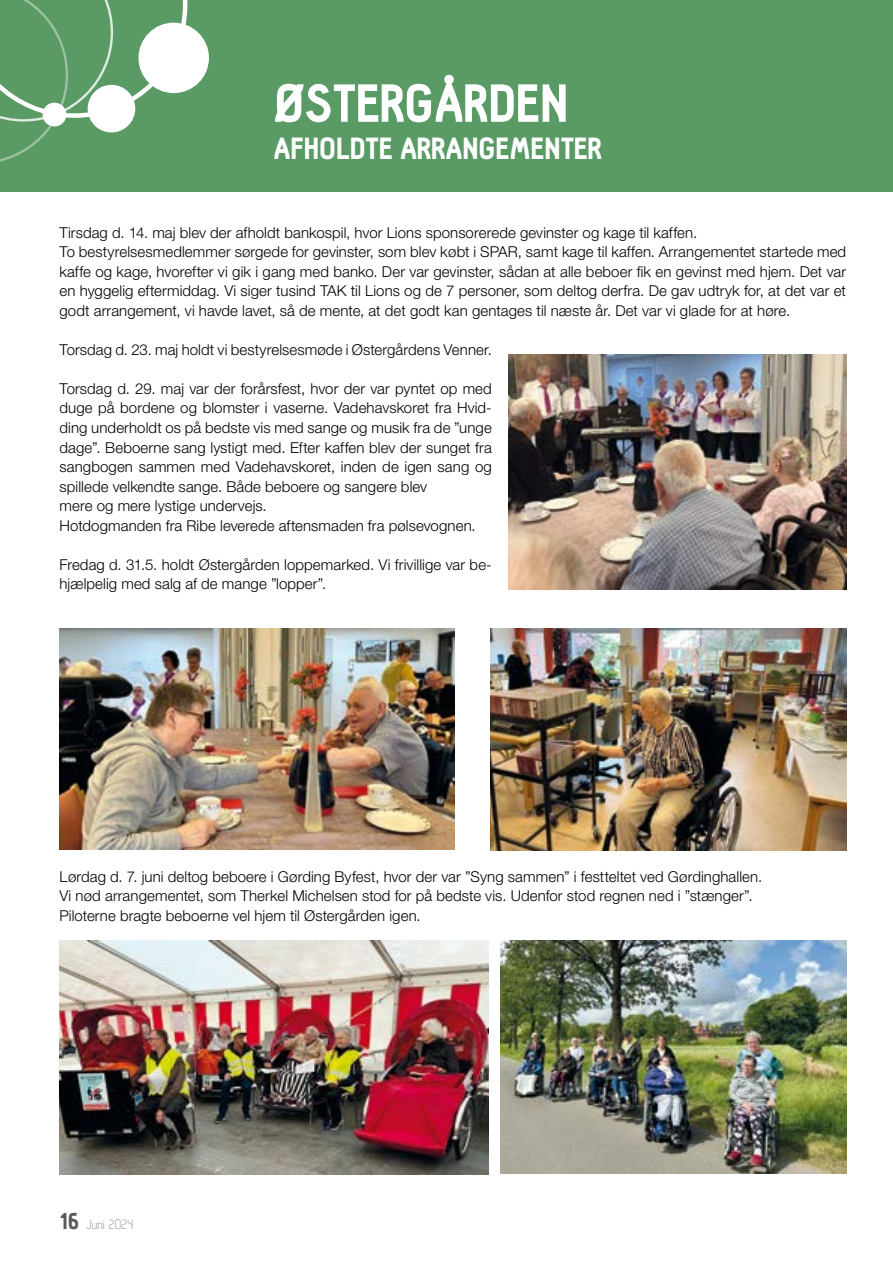
<style>
.page{position:relative;width:893px;height:1263px;background:#fff}
.page>*{position:absolute;margin:0;border:0;box-sizing:border-box;transform-origin:0 0}
.t1{font:900 52.5px "Hallosans";color:#fff}
.t2{font:900 30px "Hallosans";color:#fff}
.t3{font:300 15px/19.5px "Helvetica Neue";letter-spacing:.005em;color:#000}
.t4{font:300 15px "Hallosans";color:#9c9e9f}
.s1{font-weight:900;font-size:22.5px;color:#58585a}
</style>
<div class="page">
<div style="left:0;top:0;width:893px;height:192px;background:#599a65"></div>
<div style="left:138px;top:23px;width:71px;height:70px;background:#fff;border-radius:50%"></div>
<svg style="left:0;top:0;width:187px;height:162px"></svg>
<div style="left:88px;top:85px;width:47px;height:47px;background:#fff;border-radius:50%"></div>
<div style="left:43px;top:103px;width:23px;height:23px;background:#fff;border-radius:50%"></div>
<img style="left:60px;top:940px;width:429px;height:234px">
<img style="left:500px;top:940px;width:346px;height:234px">
<img style="left:509px;top:355px;width:337px;height:234px">
<img style="left:60px;top:628px;width:394px;height:222px">
<img style="left:490px;top:628px;width:356px;height:222px">
<h1 class="t1" style="left:273px;top:75px;width:296px">ØSTERGÅRDEN</h1>
<h2 class="t2" style="left:273px;top:132px;width:330px">AFHOLDTE ARRANGEMENTER</h2>
<p class="t3" style="left:60px;top:222px;width:788px">Tirsdag d. 14. maj blev der afholdt bankospil, hvor Lions sponsorerede gevinster og kage til kaffen.<br>To bestyrelsesmedlemmer sørgede for gevinster, som blev købt i SPAR, samt kage til kaffen. Arrangementet startede med kaffe og kage, hvorefter vi gik i gang med banko. Der var gevinster, sådan at alle beboer fik en gevinst med hjem. Det var en hyggelig eftermiddag. Vi siger tusind TAK til Lions og de 7 personer, som deltog derfra. De gav udtryk for, at det var et godt arrangement, vi havde lavet, så de mente, at det godt kan gentages til næste år. Det var vi glade for at høre.</p>
<p class="t3" style="left:60px;top:339px;width:434px">Torsdag d. 23. maj holdt vi bestyrelsesmøde i Østergårdens Venner.</p>
<p class="t3" style="left:60px;top:378px;width:434px">Torsdag d. 29. maj var der forårsfest, hvor der var pyntet op med duge på bordene og blomster i vaserne. Vadehavskoret fra Hvid&shy;ding underholdt os på bedste vis med sange og musik fra de ”unge dage”. Beboerne sang lystigt med. Efter kaffen blev der sunget fra sangbogen sammen med Vadehavskoret, inden de igen sang og spillede velkendte sange. Både beboere og sangere blev<br>mere og mere lystige undervejs.<br>Hotdogmanden fra Ribe leverede aftensmaden fra pølsevognen.</p>
<p class="t3" style="left:60px;top:554px;width:434px">Fredag d. 31.5. holdt Østergården loppemarked. Vi frivillige var be&shy;hjælpelig med salg af de mange ”lopper”.</p>
<p class="t3" style="left:60px;top:866px;width:704px">Lørdag d. 7. juni deltog beboere i Gørding Byfest, hvor der var ”Syng sammen” i festteltet ved Gørdinghallen.<br>Vi nød arrangementet, som Therkel Michelsen stod for på bedste vis. Udenfor stod regnen ned i ”stænger”.<br>Piloterne bragte beboerne vel hjem til Østergården igen.</p>
<p class="t4" style="left:60px;top:1216px;width:75px"><span class="s1">16</span> Juni 2024</p>
</div>
